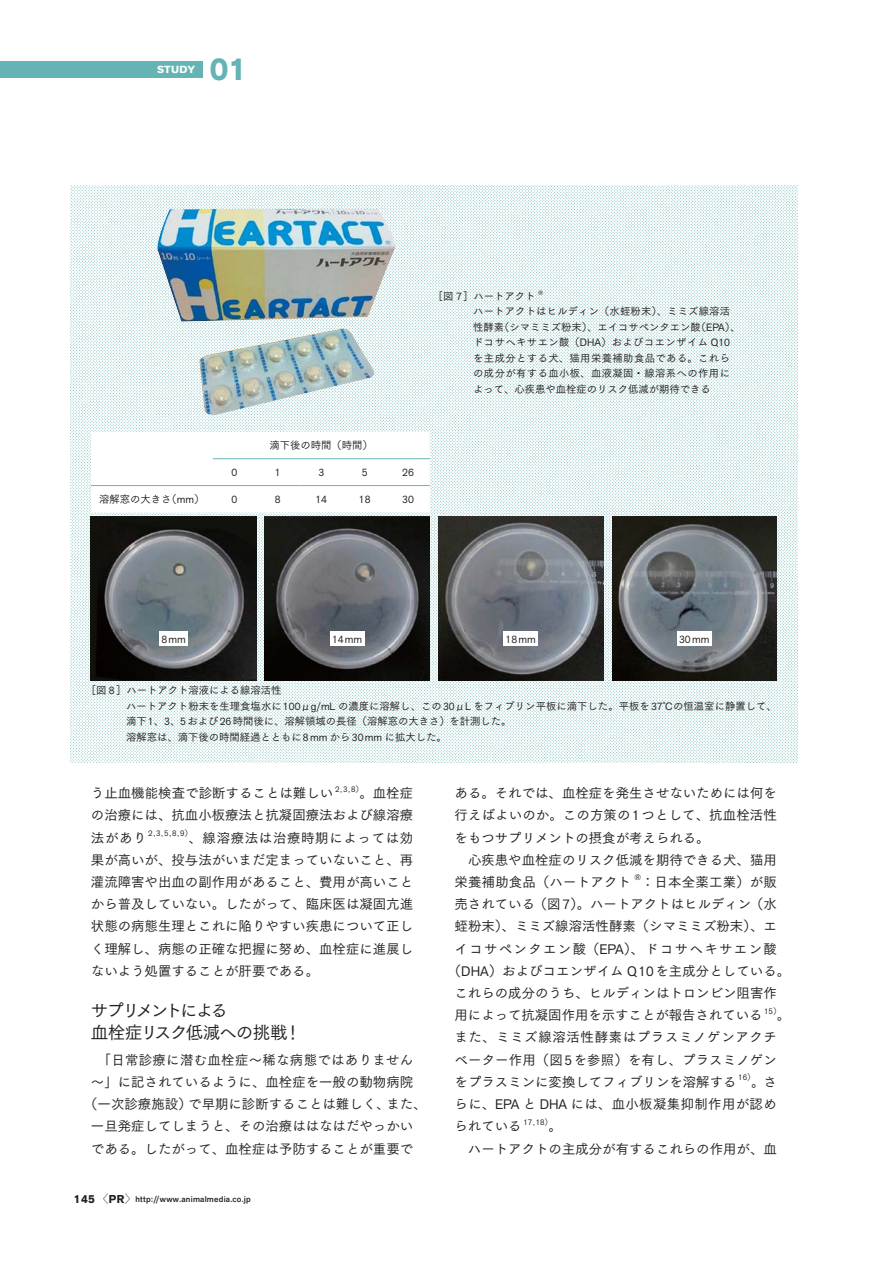
<style>
.page{position:relative;width:893px;height:1263px;background:#fff}
.page>*{position:absolute;margin:0;border:0;box-sizing:border-box;transform-origin:0 0}
.t1{font:700 31.05px "Akzid Grtsk Next";color:#64b4b5}
.t2{font:17.55px/22.2px "Tsuku Go Pro M 90 msp RKSJ H";letter-spacing:-.11em;color:#231f20}
.t3{font:13.5px/22.2px "Tsuku Go Pro M 90 msp RKSJ H";color:#231f20;text-align:justify}
.t4{font:13.5px "Tsuku Go Pro M 90 msp RKSJ H";letter-spacing:.1em;color:#231f20}
.t5{font:10.5px "Akzid Grtsk Next";color:#231f20}
.t6{font:10.35px/15.5px "Tsuku Go Pro M 90 msp RKSJ H";letter-spacing:.005em;color:#231f20}
.t7{font:700 10.2px "Akzid Grtsk Next";letter-spacing:.015em;color:#fff;scale:1.11 1}
.t8{font:500 8.25px "Akzid Grtsk Next";letter-spacing:.03em;color:#231f20}
.t9{font:7.95px "Akzid Grtsk Next";color:#231f20}
.t10{font:6.15px "Akzid Grtsk Next";color:#231f20}
.s1{font-family:"Akzid Grtsk Next";font-size:10.5px}
.s2{font-family:"Tsuku Go Pro M 90 msp RKSJ H";font-size:7.8px}
.s3{font-weight:700;font-size:11.4px}
.s4{font-family:"Koz Min Pro Regular 90 msp RKSJ H";font-weight:400;font-size:11.4px}
.s5{font-family:"Akzid Grtsk Next";font-size:13.65px}
</style>
<div class="page">
<img style="left:70px;top:186px;width:727px;height:576px">
<img style="left:155px;top:209px;width:193px;height:206px">
<img style="left:347px;top:209px;width:49px;height:176px">
<img style="left:91px;top:517px;width:165px;height:164px">
<img style="left:264px;top:517px;width:166px;height:164px">
<img style="left:438px;top:517px;width:165px;height:164px">
<img style="left:612px;top:517px;width:164px;height:164px">
<div style="left:159px;top:631px;width:29px;height:15px;background:#fff"></div>
<div style="left:330px;top:631px;width:34px;height:15px;background:#fff"></div>
<div style="left:503px;top:631px;width:35px;height:15px;background:#fff"></div>
<div style="left:677px;top:631px;width:34px;height:15px;background:#fff"></div>
<svg style="left:91px;top:432px;width:339px;height:80px"></svg>
<hr style="left:213px;top:458px;width:87px;height:1px;background:#64b4b5">
<hr style="left:300px;top:458px;width:130px;height:1px;background:#64b4b5">
<hr style="left:91px;top:485px;width:209px;height:1px;background:#64b4b5">
<hr style="left:300px;top:485px;width:130px;height:1px;background:#64b4b5">
<div style="left:0;top:61px;width:202px;height:17px;background:#64b4b5"></div>
<p class="t7" style="left:157px;top:64px;width:36px">STUDY</p>
<h1 class="t1" style="left:210px;top:51px;width:39px">01</h1>
<p class="t6" style="left:270px;top:439px;width:105px">滴下後の時間（時間）</p>
<p class="t5" style="left:232px;top:469px;width:7px">0</p>
<p class="t5" style="left:275px;top:469px;width:7px">1</p>
<p class="t5" style="left:318px;top:469px;width:7px">3</p>
<p class="t5" style="left:362px;top:469px;width:7px">5</p>
<p class="t5" style="left:402px;top:469px;width:13px">26</p>
<p class="t6" style="left:99px;top:493px;width:107px">溶解窓の大きさ（<span class="s1">mm</span>）</p>
<p class="t5" style="left:232px;top:496px;width:7px">0</p>
<p class="t5" style="left:275px;top:496px;width:7px">8</p>
<p class="t5" style="left:315px;top:496px;width:13px">14</p>
<p class="t5" style="left:359px;top:496px;width:13px">18</p>
<p class="t5" style="left:402px;top:496px;width:13px">30</p>
<p class="t6" style="left:433px;top:289px;width:104px">［図 <span class="s1">7</span>］ハートアクト</p>
<p class="t10" style="left:538px;top:290px;width:7px">®</p>
<p class="t6" style="left:473px;top:305px;width:269px">ハートアクトはヒルディン（水蛭粉末）、ミミズ線溶活性酵素（シマミミズ粉末）、エイコサペンタエン酸（<span class="s1">EPA</span>）、ドコサヘキサエン酸（<span class="s1">DHA</span>）およびコエンザイム <span class="s1">Q10</span>を主成分とする犬、猫用栄養補助食品である。これらの成分が有する血小板、血液凝固・線溶系への作用によって、心疾患や血栓症のリスク低減が期待できる</p>
<p class="t5" style="left:161px;top:635px;width:26px">8mm</p>
<p class="t5" style="left:332px;top:635px;width:32px">14 mm</p>
<p class="t5" style="left:505px;top:635px;width:32px">18 mm</p>
<p class="t5" style="left:679px;top:635px;width:32px">30 mm</p>
<p class="t6" style="left:126px;top:684px;width:652px;text-indent:-40px">［図 <span class="s1">8</span>］ハートアクト溶液による線溶活性<br>ハートアクト粉末を生理食塩水に<span class="s1">100</span>μ<span class="s1">g/mL</span> の濃度に溶解し、この<span class="s1">30</span>μ<span class="s1">L</span> をフィブリン平板に滴下した。平板を<span class="s1">37</span>℃の恒温室に静置して、滴下<span class="s1">1</span>、<span class="s1">3</span>、<span class="s1">5</span>および<span class="s1">26</span>時間後に、溶解領域の長径（溶解窓の大きさ）を計測した。<br>溶解窓は、滴下後の時間経過とともに<span class="s1">8 mm</span> から<span class="s1">30 mm</span> に拡大した。</p>
<p class="t3" style="left:91px;top:784px;width:244px">う止血機能検査で診断することは難しい</p>
<p class="t9" style="left:335px;top:786px;width:30px">2,3,8<span class="s2">）</span></p>
<p class="t3" style="left:91px;top:784px;width:324px;text-indent:268px">。血栓症の治療には、抗血小板療法と抗凝固療法および線溶療法があり</p>
<p class="t9" style="left:148px;top:830px;width:46px">2,3,5,8,9<span class="s2">）</span></p>
<p class="t3" style="left:91px;top:828px;width:324px;text-indent:98px">、線溶療法は治療時期によっては効果が高いが、投与法がいまだ定まっていないこと、再灌流障害や出血の副作用があること、費用が高いことから普及していない。したがって、臨床医は凝固亢進状態の病態生理とこれに陥りやすい疾患について正しく理解し、病態の正確な把握に努め、血栓症に進展しないよう処置することが肝要である。</p>
<p class="t2" style="left:91px;top:1001px;width:212px">サプリメントによる<br>血栓症リスク低減への挑戦！</p>
<p class="t3" style="left:84px;top:1050px;width:344px;text-align:center">「日常診療に潜む血栓症～稀な病態ではありません<br>～」に記されているように、血栓症を一般の動物病院<br>（一次診療施設）で早期に診断することは難しく、また、一旦発症してしまうと、その治療ははなはだやっかい<br>である。したがって、血栓症は予防することが重要で</p>
<p class="t8" style="left:74px;top:1194px;width:178px"><span class="s3">145</span> <span class="s4">〈</span><span class="s3">PR</span><span class="s4">〉</span>http://www.animalmedia.co.jp</p>
<p class="t3" style="left:454px;top:784px;width:324px;text-align:left">ある。それでは、血栓症を発生させないためには何を行えばよいのか。この方策の<span class="s5">1</span>つとして、抗血栓活性をもつサプリメントの摂食が考えられる。<br>　心疾患や血栓症のリスク低減を期待できる犬、猫用栄養補助食品（ハートアクト</p>
<p class="t9" style="left:634px;top:875px;width:8px">®</p>
<p class="t3" style="left:641px;top:873px;width:137px">：日本全薬工業）が販</p>
<p class="t3" style="left:454px;top:895px;width:324px">売されている（図<span class="s5">7</span>）。ハートアクトはヒルディン（水</p>
<p class="t3" style="left:454px;top:917px;width:324px">蛭粉末）、ミミズ線溶活性酵素（シマミミズ粉末）、エ</p>
<p class="t4" style="left:454px;top:943px;width:324px">イコサペンタエン酸（<span class="s5">EPA</span>）、ドコサヘキサエン酸</p>
<p class="t3" style="left:448px;top:962px;width:344px">（<span class="s5">DHA</span>）およびコエンザイム <span class="s5">Q 10</span>を主成分としている。</p>
<p class="t3" style="left:454px;top:984px;width:324px">これらの成分のうち、ヒルディンはトロンビン阻害作</p>
<p class="t3" style="left:454px;top:1006px;width:309px">用によって抗凝固作用を示すことが報告されている</p>
<p class="t9" style="left:764px;top:1008px;width:18px">15<span class="s2">）</span></p>
<p class="t3" style="left:454px;top:1006px;width:337px;text-align:left;text-indent:322px">。また、ミミズ線溶活性酵素はプラスミノゲンアクチベーター作用（図<span class="s5">5</span>を参照）を有し、プラスミノゲンをプラスミンに変換してフィブリンを溶解する</p>
<p class="t9" style="left:738px;top:1075px;width:18px">16<span class="s2">）</span></p>
<p class="t3" style="left:454px;top:1073px;width:324px;text-indent:296px">。さらに、<span class="s5">EPA</span> と <span class="s5">DHA</span> には、血小板凝集抑制作用が認められている</p>
<p class="t9" style="left:523px;top:1119px;width:31px">17 , 18<span class="s2">）</span></p>
<p class="t3" style="left:454px;top:1117px;width:324px;text-indent:94px">。<br>　ハートアクトの主成分が有するこれらの作用が、血</p>
</div>
